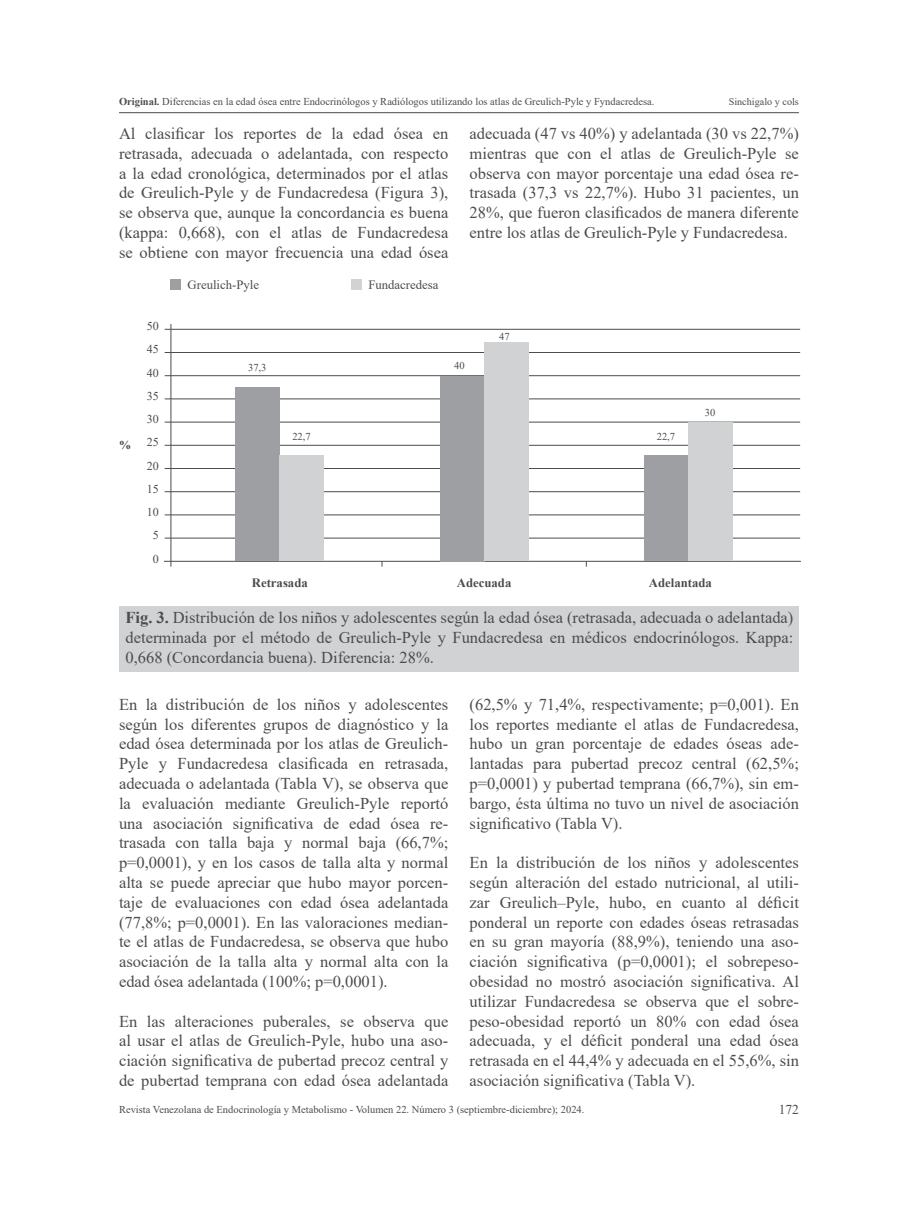
<style>
.page{position:relative;width:918px;height:1212px;background:#fff}
.page>*{position:absolute;margin:0;border:0;box-sizing:border-box;transform-origin:0 0}
.contenido_general{font:16.5px/19.8px "Times New Roman";color:#4b4c4d;text-align:justify}
.tabla{font:16.5px/19.8px "Times New Roman";color:#4b4c4d;text-align:justify}
.t1{font:13.5px "Times New Roman";color:#4b4c4d}
.figura{font:700 12.75px "Times New Roman";color:#4b4c4d}
.figura-2{font:12.75px "Times New Roman";color:#4b4c4d}
.figura-3{font:12px "Times New Roman";color:#4b4c4d}
.figura-4{font:700 12px "Times New Roman";color:#4b4c4d}
.figura-5{font:10.5px "Times New Roman";color:#4b4c4d}
.t2{font:10.2px "Times New Roman";color:#4b4c4d}
.s1{font-weight:700}
</style>
<div class="page">
<hr style="left:119px;top:112px;width:680px;height:1px;background:#4b4c4d">
<div style="left:120px;top:606px;width:679px;height:65px;background:#d1d2d4"></div>
<div style="left:171px;top:279px;width:10px;height:10px;background:#9d9fa2"></div>
<div style="left:351px;top:279px;width:10px;height:10px;background:#d1d2d4"></div>
<hr style="left:171px;top:324px;width:1px;height:243px;background:#4b4c4d">
<hr style="left:165px;top:329px;width:635px;height:1px;background:#4b4c4d">
<hr style="left:165px;top:422px;width:635px;height:1px;background:#4b4c4d">
<hr style="left:165px;top:399px;width:635px;height:1px;background:#4b4c4d">
<hr style="left:165px;top:375px;width:635px;height:1px;background:#4b4c4d">
<hr style="left:165px;top:352px;width:635px;height:1px;background:#4b4c4d">
<hr style="left:165px;top:515px;width:635px;height:1px;background:#4b4c4d">
<hr style="left:165px;top:491px;width:635px;height:1px;background:#4b4c4d">
<hr style="left:165px;top:538px;width:635px;height:1px;background:#4b4c4d">
<hr style="left:165px;top:468px;width:635px;height:1px;background:#4b4c4d">
<hr style="left:165px;top:445px;width:635px;height:1px;background:#4b4c4d">
<hr style="left:164px;top:561px;width:637px;height:1px;background:#4b4c4d">
<div style="left:236px;top:388px;width:44px;height:173px;background:#9d9fa2"></div>
<div style="left:280px;top:456px;width:44px;height:105px;background:#d1d2d4"></div>
<div style="left:440px;top:376px;width:44px;height:185px;background:#9d9fa2"></div>
<div style="left:484px;top:342px;width:44px;height:219px;background:#d1d2d4"></div>
<div style="left:644px;top:456px;width:44px;height:105px;background:#9d9fa2"></div>
<div style="left:688px;top:422px;width:45px;height:139px;background:#d1d2d4"></div>
<p class="figura-5" style="left:119px;top:94px;width:537px"><span class="s1">Original.</span> Diferencias en la edad ósea entre Endocrinólogos y Radiólogos utilizando los atlas de Greulich-Pyle y Fyndacredesa.</p>
<p class="t2" style="left:729px;top:94px;width:72px">Sinchigalo y cols</p>
<p class="contenido_general" style="left:119px;top:123px;width:331px">Al clasificar los reportes de la edad ósea en retrasada, adecuada o adelantada, con respecto a la edad cronológica, determinados por el atlas de Greulich-Pyle y de Fundacredesa (Figura 3), se observa que, aunque la concordancia es buena (kappa: 0,668), con el atlas de Fundacredesa se obtiene con mayor frecuencia una edad ósea</p>
<p class="contenido_general" style="left:470px;top:123px;width:331px">adecuada (47 vs 40%) y adelantada (30 vs 22,7%) mientras que con el atlas de Greulich-Pyle se observa con mayor porcentaje una edad ósea re&shy;trasada (37,3 vs 22,7%). Hubo 31 pacientes, un 28%, que fueron clasificados de manera diferente entre los atlas de Greulich-Pyle y Fundacredesa.</p>
<p class="figura-4" style="left:119px;top:436px;width:13px">%</p>
<p class="figura-3" style="left:147px;top:318px;width:13px">50</p>
<p class="figura-3" style="left:147px;top:341px;width:13px">45</p>
<p class="figura-3" style="left:147px;top:364px;width:13px">40</p>
<p class="figura-3" style="left:147px;top:387px;width:13px">35</p>
<p class="figura-3" style="left:147px;top:411px;width:13px">30</p>
<p class="figura-3" style="left:147px;top:434px;width:13px">25</p>
<p class="figura-3" style="left:147px;top:457px;width:13px">20</p>
<p class="figura-3" style="left:147px;top:480px;width:13px">15</p>
<p class="figura-3" style="left:147px;top:504px;width:13px">10</p>
<p class="figura-3" style="left:153px;top:527px;width:7px">5</p>
<p class="figura-3" style="left:153px;top:550px;width:7px">0</p>
<p class="figura-2" style="left:188px;top:276px;width:73px">Greulich-Pyle</p>
<p class="figura-2" style="left:368px;top:276px;width:72px">Fundacredesa</p>
<p class="figura-5" style="left:248px;top:360px;width:20px">37,3</p>
<p class="figura-5" style="left:292px;top:429px;width:20px">22,7</p>
<p class="figura-5" style="left:454px;top:358px;width:12px">40</p>
<p class="figura-5" style="left:499px;top:329px;width:12px">47</p>
<p class="figura-5" style="left:657px;top:429px;width:20px">22,7</p>
<p class="figura-5" style="left:705px;top:405px;width:12px">30</p>
<p class="figura" style="left:252px;top:573px;width:57px">Retrasada</p>
<p class="figura" style="left:457px;top:573px;width:56px">Adecuada</p>
<p class="figura" style="left:649px;top:573px;width:65px">Adelantada</p>
<p class="tabla" style="left:126px;top:607px;width:669px"><span class="s1">Fig. 3.</span> Distribución de los niños y adolescentes según la edad ósea (retrasada, adecuada o adelantada) determinada por el método de Greulich-Pyle y Fundacredesa en médicos endocrinólogos. Kappa:<br>0,668 (Concordancia buena). Diferencia: 28%.</p>
<p class="contenido_general" style="left:119px;top:694px;width:331px">En la distribución de los niños y adolescentes según los diferentes grupos de diagnóstico y la edad ósea determinada por los atlas de Greulich-Pyle y Fundacredesa clasificada en retrasada, adecuada o adelantada (Tabla V), se observa que la evaluación mediante Greulich-Pyle reportó una asociación significativa de edad ósea re&shy;trasada con talla baja y normal baja (66,7%; p=0,0001), y en los casos de talla alta y normal alta se puede apreciar que hubo mayor porcen&shy;taje de evaluaciones con edad ósea adelantada (77,8%; p=0,0001). En las valoraciones median&shy;te el atlas de Fundacredesa, se observa que hubo asociación de la talla alta y normal alta con la edad ósea adelantada (100%; p=0,0001).</p>
<p class="contenido_general" style="left:119px;top:1010px;width:331px">En las alteraciones puberales, se observa que al usar el atlas de Greulich-Pyle, hubo una aso&shy;ciación significativa de pubertad precoz central y de pubertad temprana con edad ósea adelantada</p>
<p class="contenido_general" style="left:470px;top:694px;width:331px">(62,5% y 71,4%, respectivamente; p=0,001). En los reportes mediante el atlas de Fundacredesa, hubo un gran porcentaje de edades óseas ade&shy;lantadas para pubertad precoz central (62,5%; p=0,0001) y pubertad temprana (66,7%), sin em&shy;bargo, ésta última no tuvo un nivel de asociación significativo (Tabla V).</p>
<p class="contenido_general" style="left:470px;top:852px;width:331px">En la distribución de los niños y adolescentes según alteración del estado nutricional, al utili&shy;zar Greulich–Pyle, hubo, en cuanto al déficit ponderal un reporte con edades óseas retrasadas en su gran mayoría (88,9%), teniendo una aso&shy;ciación significativa (p=0,0001); el sobrepeso&shy;obesidad no mostró asociación significativa. Al utilizar Fundacredesa se observa que el sobre&shy;peso-obesidad reportó un 80% con edad ósea adecuada, y el déficit ponderal una edad ósea retrasada en el 44,4% y adecuada en el 55,6%, sin asociación significativa (Tabla V).</p>
<p class="figura-5" style="left:119px;top:1102px;width:467px">Revista Venezolana de Endocrinología y Metabolismo - Volumen 22. Número 3 (septiembre-diciembre); 2024.</p>
<p class="t1" style="left:779px;top:1099px;width:22px">172</p>
</div>
